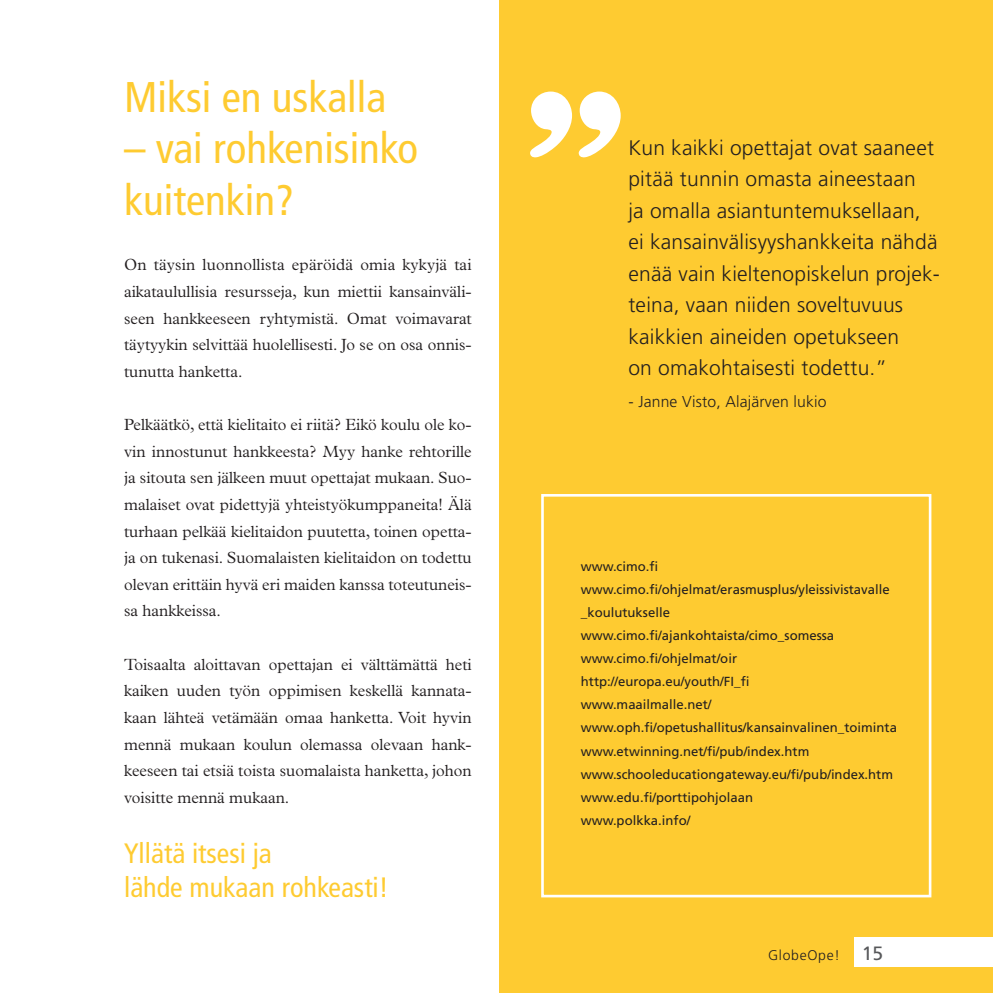
<style>
.page{position:relative;width:993px;height:993px;background:#fff}
.page>*{position:absolute;margin:0;border:0;box-sizing:border-box;transform-origin:0 0}
.satu_nosto_pallossa{font:185.5px "Stencil Std";color:#fff}
.satu_ots{font:condensed 42.88px "Frutiger LT Std";color:#fecb31}
.satu_vot{font:condensed 28px "Frutiger LT Std";color:#fecb31}
.satu_nosto_pallossa-2{font:300 21px/31.5px "Frutiger LT Std";letter-spacing:.01em;color:#231f20}
.satu_leipis_pla{font:19.25px "Frutiger LT Std";color:#57585a}
.satu_leipis_pla-2{font:300 16.28px/26.6px "Plantin";color:#231f20;text-align:justify}
.satu_nosto_pallossa-3{font:300 15.75px "Frutiger LT Std";letter-spacing:.01em;color:#231f20}
.t1{font:300 14px "Frutiger LT Std";letter-spacing:.05em;color:#231f20}
.satu_leipis_pla-3{font:13.12px "Frutiger LT Std";color:#231f20}
</style>
<div class="page">
<div style="left:499px;top:0;width:493px;height:992px;background:#fecb31"></div>
<div style="left:541px;top:494px;width:390px;height:403px;border:3px solid #fff"></div>
<div style="left:853px;top:936px;width:139px;height:30px;background:#fff"></div>
<p class="satu_ots" style="left:124px;top:72px;width:263px">Miksi en uskalla</p>
<p class="satu_ots" style="left:124px;top:123px;width:295px">– vai rohkenisinko</p>
<p class="satu_ots" style="left:124px;top:175px;width:171px">kuitenkin?</p>
<p class="satu_leipis_pla-2" style="left:124px;top:251px;width:349px">On täysin luonnollista epäröidä omia kykyjä tai</p>
<p class="satu_leipis_pla-2" style="left:124px;top:278px;width:349px">aikataulullisia resursseja, kun miettii kansainväli&shy;seen hankkeeseen ryhtymistä. Omat voimavarat täytyykin selvittää huolellisesti. Jo se on osa onnis&shy;tunutta hanketta.</p>
<p class="satu_leipis_pla-2" style="left:124px;top:411px;width:349px">Pelkäätkö, että kielitaito ei riitä? Eikö koulu ole ko&shy;vin innostunut hankkeesta? Myy hanke rehtorille ja sitouta sen jälkeen muut opettajat mukaan. Suo&shy;malaiset ovat pidettyjä yhteistyökumppaneita! Älä turhaan pelkää kielitaidon puutetta, toinen opetta&shy;ja on tukenasi. Suomalaisten kielitaidon on todettu olevan erittäin hyvä eri maiden kanssa toteutuneis&shy;sa hankkeissa.</p>
<p class="satu_leipis_pla-2" style="left:124px;top:650px;width:349px">Toisaalta aloittavan opettajan ei välttämättä heti kaiken uuden työn oppimisen keskellä kannata&shy;kaan lähteä vetämään omaa hanketta. Voit hyvin mennä mukaan koulun olemassa olevaan hank&shy;keeseen tai etsiä toista suomalaista hanketta, johon voisitte mennä mukaan.</p>
<p class="satu_vot" style="left:124px;top:836px;width:149px">Yllätä itsesi ja</p>
<p class="satu_vot" style="left:124px;top:870px;width:266px">lähde mukaan rohkeasti!</p>
<p class="satu_nosto_pallossa" style="left:516px;top:44px;width:120px">”</p>
<p class="satu_nosto_pallossa-2" style="left:628px;top:132px;width:313px">Kun kaikki opettajat ovat saaneet pitää tunnin omasta aineestaan<br>ja omalla asiantuntemuksellaan, ei kansainvälisyyshankkeita nähdä enää vain kieltenopiskelun projek&shy;teina, vaan niiden soveltuvuus</p>
<p class="satu_nosto_pallossa-2" style="left:628px;top:321px;width:272px">kaikkien aineiden opetukseen</p>
<p class="satu_nosto_pallossa-2" style="left:628px;top:352px;width:260px">on omakohtaisesti todettu.”</p>
<p class="satu_nosto_pallossa-3" style="left:628px;top:392px;width:200px">- Janne Visto, Alajärven lukio</p>
<p class="satu_leipis_pla-3" style="left:580px;top:558px;width:79px">www.cimo.fi</p>
<p class="satu_leipis_pla-3" style="left:580px;top:581px;width:310px">www.cimo.fi/ohjelmat/erasmusplus/yleissivistavalle</p>
<p class="satu_leipis_pla-3" style="left:580px;top:604px;width:90px">_koulutukselle</p>
<p class="satu_leipis_pla-3" style="left:580px;top:627px;width:255px">www.cimo.fi/ajankohtaista/cimo_somessa</p>
<p class="satu_leipis_pla-3" style="left:580px;top:650px;width:158px">www.cimo.fi/ohjelmat/oir</p>
<p class="satu_leipis_pla-3" style="left:580px;top:673px;width:170px">http://europa.eu/youth/FI_fi</p>
<p class="satu_leipis_pla-3" style="left:580px;top:696px;width:132px">www.maailmalle.net/</p>
<p class="satu_leipis_pla-3" style="left:580px;top:720px;width:317px">www.oph.fi/opetushallitus/kansainvalinen_toiminta</p>
<p class="satu_leipis_pla-3" style="left:580px;top:743px;width:230px">www.etwinning.net/fi/pub/index.htm</p>
<p class="satu_leipis_pla-3" style="left:580px;top:766px;width:313px">www.schooleducationgateway.eu/fi/pub/index.htm</p>
<p class="satu_leipis_pla-3" style="left:580px;top:789px;width:174px">www.edu.fi/porttipohjolaan</p>
<p class="satu_leipis_pla-3" style="left:580px;top:812px;width:111px">www.polkka.info/</p>
<p class="t1" style="left:767px;top:947px;width:73px">GlobeOpe!</p>
<p class="satu_leipis_pla" style="left:861px;top:941px;width:23px">15</p>
</div>
